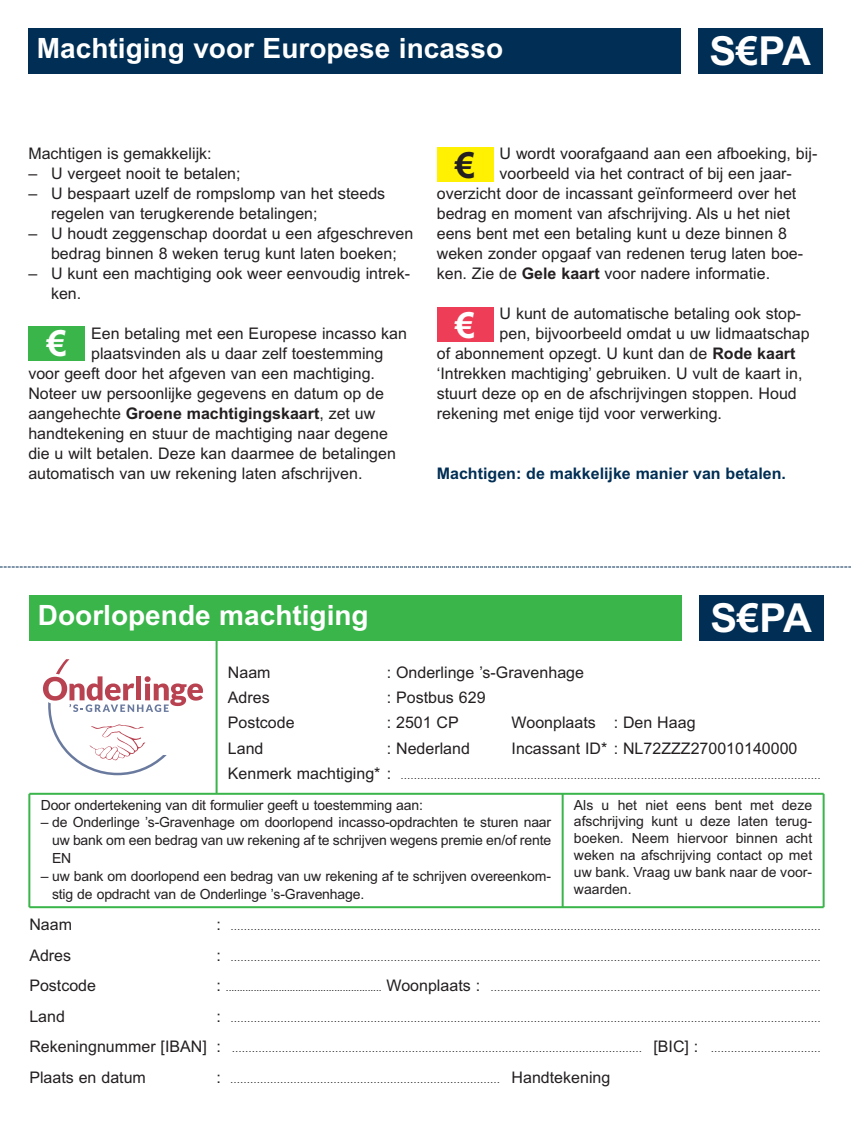
<style>
.page{position:relative;width:851px;height:1134px;background:#fff}
.page>*{position:absolute;margin:0;border:0;box-sizing:border-box;transform-origin:0 0}
.t1{font:700 40px "Arial";color:#fff}
.t2{font:700 36px "Arial";color:#fff}
.t3{font:700 36px "Arial";color:#231f20}
.t4{font:700 28px "Arial";color:#fff}
.t5{font:16px/20px "Arial";color:#231f20}
.t6{font:700 16px "Arial";color:#231f20}
.t7{font:700 16px "Arial";color:#002e54}
.t8{font:14px/16.8px "Arial";letter-spacing:-.01em;color:#231f20;text-align:justify}
.t9{font:10px "Arial";color:#231f20}
.s1{font-weight:400}
.s2{font-weight:700}
.s3{font-size:16px}
</style>
<div class="page">
<div style="left:28px;top:28px;width:652px;height:46px;background:#002e54"></div>
<div style="left:697px;top:28px;width:125px;height:46px;background:#002e54"></div>
<svg style="left:0;top:566px;width:850px;height:1px"></svg>
<div style="left:28px;top:326px;width:57px;height:34px;background:#3ab54a"></div>
<div style="left:437px;top:147px;width:56px;height:34px;background:#fff101"></div>
<div style="left:437px;top:307px;width:56px;height:34px;background:#ee3d56"></div>
<div style="left:29px;top:595px;width:652px;height:46px;background:#3ab54a"></div>
<div style="left:698px;top:595px;width:125px;height:46px;background:#002e54"></div>
<hr style="left:215px;top:641px;width:2px;height:153px;background:#3ab54a">
<hr style="left:29px;top:793px;width:794px;height:2px;background:#3ab54a">
<hr style="left:29px;top:906px;width:794px;height:2px;background:#3ab54a">
<svg style="left:43px;top:659px;width:160px;height:116px"></svg>
<hr style="left:28px;top:794px;width:2px;height:113px;background:#3ab54a">
<hr style="left:822px;top:794px;width:2px;height:113px;background:#3ab54a">
<hr style="left:561px;top:794px;width:2px;height:113px;background:#3ab54a">
<h3 class="t4" style="left:37px;top:32px;width:467px">Machtiging voor Europese incasso</h3>
<h1 class="t1" style="left:709px;top:28px;width:103px">S€PA</h1>
<p class="t5" style="left:28px;top:144px;width:185px">Machtigen is gemakkelijk:</p>
<p class="t5" style="left:28px;top:164px;width:214px">– U vergeet nooit te betalen;</p>
<p class="t5" style="left:51px;top:184px;width:335px;text-indent:-23px">– U bespaart uzelf de rompslomp van het steeds regelen van terugkerende betalingen;</p>
<p class="t5" style="left:28px;top:224px;width:386px;text-align:center">– U houdt zeggenschap doordat u een afgeschreven bedrag binnen 8 weken terug kunt laten boeken;</p>
<p class="t5" style="left:51px;top:264px;width:360px;text-indent:-23px">– U kunt een machtiging ook weer eenvoudig intrek&shy;ken.</p>
<p class="t5" style="left:91px;top:324px;width:317px">Een betaling met een Europese incasso kan</p>
<p class="t5" style="left:91px;top:344px;width:294px">plaatsvinden als u daar zelf toestemming</p>
<p class="t5" style="left:28px;top:364px;width:348px">voor geeft door het afgeven van een machtiging.</p>
<p class="t5" style="left:28px;top:384px;width:357px">Noteer uw persoonlijke gegevens en datum op de</p>
<p class="t6" style="left:28px;top:404px;width:348px"><span class="s1">aangehechte</span> Groene machtigingskaart<span class="s1">, zet uw</span></p>
<p class="t5" style="left:28px;top:424px;width:361px">handtekening en stuur de machtiging naar degene</p>
<p class="t5" style="left:28px;top:444px;width:369px">die u wilt betalen. Deze kan daarmee de betalingen</p>
<p class="t5" style="left:28px;top:464px;width:335px">automatisch van uw rekening laten afschrijven.</p>
<h2 class="t2" style="left:47px;top:323px;width:22px">€</h2>
<p class="t5" style="left:499px;top:144px;width:319px">U wordt voorafgaand aan een afboeking, bij-</p>
<p class="t5" style="left:499px;top:164px;width:294px">voorbeeld via het contract of bij een jaar-</p>
<p class="t5" style="left:437px;top:184px;width:361px">overzicht door de incassant geïnformeerd over het</p>
<p class="t5" style="left:437px;top:204px;width:355px">bedrag en moment van afschrijving. Als u het niet</p>
<p class="t5" style="left:437px;top:224px;width:352px">eens bent met een betaling kunt u deze binnen 8</p>
<p class="t5" style="left:437px;top:244px;width:368px">weken zonder opgaaf van redenen terug laten boe-</p>
<p class="t5" style="left:437px;top:264px;width:335px">ken. Zie de <span class="s2">Gele kaart</span> voor nadere informatie.</p>
<p class="t5" style="left:499px;top:304px;width:303px">U kunt de automatische betaling ook stop-</p>
<p class="t5" style="left:499px;top:324px;width:311px">pen, bijvoorbeeld omdat u uw lidmaatschap</p>
<p class="t5" style="left:437px;top:344px;width:360px">of abonnement opzegt. U kunt dan de <span class="s2">Rode kaart</span></p>
<p class="t5" style="left:437px;top:364px;width:367px">‘Intrekken machtiging’ gebruiken. U vult de kaart in,</p>
<p class="t5" style="left:437px;top:384px;width:361px">stuurt deze op en de afschrijvingen stoppen. Houd</p>
<p class="t5" style="left:437px;top:404px;width:287px">rekening met enige tijd voor verwerking.</p>
<h2 class="t3" style="left:455px;top:144px;width:22px">€</h2>
<h2 class="t2" style="left:455px;top:304px;width:22px">€</h2>
<p class="t7" style="left:437px;top:464px;width:351px">Machtigen: de makkelijke manier van betalen.</p>
<h3 class="t4" style="left:38px;top:599px;width:332px">Doorlopende machtiging</h3>
<h1 class="t1" style="left:710px;top:595px;width:103px">S€PA</h1>
<p class="t5" style="left:228px;top:662px;width:44px">Naam</p>
<p class="t5" style="left:387px;top:662px;width:199px">: Onderlinge ’s-Gravenhage</p>
<p class="t5" style="left:228px;top:687px;width:43px">Adres</p>
<p class="t5" style="left:387px;top:687px;width:100px">: Postbus 629</p>
<p class="t5" style="left:228px;top:713px;width:68px">Postcode</p>
<p class="t5" style="left:387px;top:713px;width:74px">: 2501 CP</p>
<p class="t5" style="left:511px;top:713px;width:185px">Woonplaats : Den Haag</p>
<p class="t5" style="left:228px;top:738px;width:37px">Land</p>
<p class="t5" style="left:387px;top:738px;width:85px">: Nederland</p>
<p class="t5" style="left:511px;top:738px;width:287px">Incassant ID* : NL72ZZZ270010140000</p>
<p class="t9" style="left:228px;top:770px;width:594px"><span class="s3">Kenmerk machtiging* :</span> ………………………………………………………………………………………………………………</p>
<p class="t8" style="left:41px;top:796px;width:384px">Door ondertekening van dit formulier geeft u toestemming aan:</p>
<p class="t8" style="left:52px;top:814px;width:500px;line-height:17.8px;text-indent:-11px">– de Onderlinge ’s-Gravenhage om doorlopend incasso-opdrachten te sturen naar uw bank om een bedrag van uw rekening af te schrijven wegens premie en/of rente EN</p>
<p class="t8" style="left:52px;top:867px;width:500px;line-height:17.8px;text-indent:-11px">– uw bank om doorlopend een bedrag van uw rekening af te schrijven overeenkom&shy;stig de opdracht van de Onderlinge ’s-Gravenhage.</p>
<p class="t8" style="left:574px;top:796px;width:240px">Als u het niet eens bent met deze afschrijving kunt u deze laten terug&shy;boeken. Neem hiervoor binnen acht weken na afschrijving contact op met uw bank. Vraag uw bank naar de voor&shy;waarden.</p>
<p class="t5" style="left:29px;top:915px;width:44px">Naam</p>
<p class="t9" style="left:216px;top:921px;width:605px"><span class="s3">:</span> ……………………………………………………………………………………………………………………………………………………………</p>
<p class="t5" style="left:29px;top:945px;width:43px">Adres</p>
<p class="t9" style="left:216px;top:951px;width:605px"><span class="s3">:</span> ……………………………………………………………………………………………………………………………………………………………</p>
<p class="t5" style="left:29px;top:976px;width:68px">Postcode</p>
<p class="t9" style="left:216px;top:982px;width:605px"><span class="s3">:</span> ........................................................ <span class="s3">Woonplaats :</span> ………………………………………………………………………………………</p>
<p class="t5" style="left:29px;top:1006px;width:37px">Land</p>
<p class="t9" style="left:216px;top:1012px;width:605px"><span class="s3">:</span> ……………………………………………………………………………………………………………………………………………………………</p>
<p class="t9" style="left:29px;top:1043px;width:792px"><span class="s3">Rekeningnummer [IBAN] :</span> …………………………………………………………………………………………………………… <span class="s3">[BIC] :</span> ……………………………</p>
<p class="t5" style="left:29px;top:1067px;width:118px">Plaats en datum</p>
<p class="t9" style="left:216px;top:1074px;width:395px"><span class="s3">:</span> ……………………………………………………………………… <span class="s3">Handtekening</span></p>
</div>
